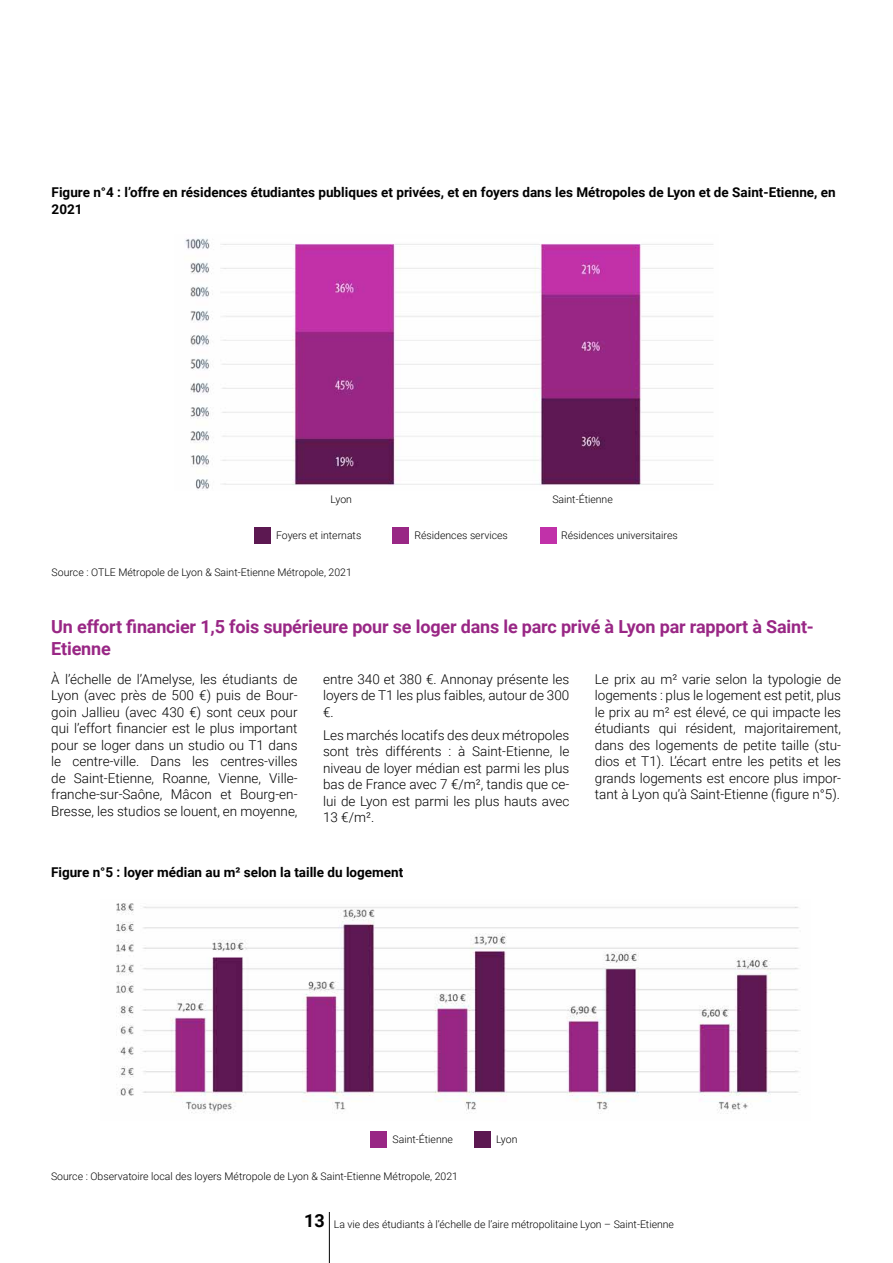
<style>
.page{position:relative;width:893px;height:1263px;background:#fff}
.page>*{position:absolute;margin:0;border:0;box-sizing:border-box;transform-origin:0 0}
.t1{font:700 18px/21.6px "Roboto";letter-spacing:-.01em;color:#992785}
.t2{font:300 13.5px/16.5px "Roboto";color:#000;text-align:justify}
.t3{font:700 13.5px/16.5px "Roboto";color:#000}
.t4{font:300 10.5px "Roboto";color:#000}
.s1{font-weight:700;font-size:18px}
</style>
<div class="page">
<hr style="left:329px;top:1212px;width:1px;height:51px;background:#000">
<img style="left:185px;top:238px;width:528px;height:252px">
<div style="left:254px;top:527px;width:16px;height:16px;background:#5c1851"></div>
<div style="left:392px;top:527px;width:17px;height:16px;background:#992785"></div>
<div style="left:541px;top:527px;width:16px;height:16px;background:#c131a9"></div>
<div style="left:474px;top:1131px;width:16px;height:16px;background:#5c1851"></div>
<div style="left:370px;top:1131px;width:17px;height:16px;background:#992785"></div>
<img style="left:116px;top:903px;width:685px;height:211px">
<p class="t3" style="left:52px;top:184px;width:786px">Figure n°4 : l’offre en résidences étudiantes publiques et privées, et en foyers dans les Métropoles de Lyon et de Saint-Etienne, en<br>2021</p>
<p class="t4" style="left:331px;top:492px;width:23px">Lyon</p>
<p class="t4" style="left:552px;top:492px;width:62px">Saint-Étienne</p>
<p class="t4" style="left:276px;top:528px;width:87px">Foyers et internats</p>
<p class="t4" style="left:414px;top:528px;width:95px">Résidences services</p>
<p class="t4" style="left:561px;top:528px;width:118px">Résidences universitaires</p>
<p class="t4" style="left:52px;top:565px;width:302px">Source : OTLE Métropole de Lyon &amp; Saint-Etienne Métropole, 2021</p>
<h1 class="t1" style="left:51px;top:615px;width:764px">Un effort financier 1,5 fois supérieure pour se loger dans le parc privé à Lyon par rapport à Saint-<br>Etienne</h1>
<p class="t2" style="left:51px;top:670px;width:248px">À l’échelle de l’Amelyse, les étudiants de Lyon (avec près de 500 €) puis de Bour&shy;goin Jallieu (avec 430 €) sont ceux pour qui l’effort financier est le plus important pour se loger dans un studio ou T1 dans le centre-ville. Dans les centres-villes de Saint-Etienne, Roanne, Vienne, Ville&shy;franche-sur-Saône, Mâcon et Bourg-en-Bresse, les studios se louent, en moyenne,</p>
<p class="t2" style="left:323px;top:670px;width:248px">entre 340 et 380 €. Annonay présente les loyers de T1 les plus faibles, autour de 300 €.</p>
<p class="t2" style="left:595px;top:670px;width:248px">Le prix au m² varie selon la typologie de logements : plus le logement est petit, plus le prix au m² est élevé, ce qui impacte les étudiants qui résident, majoritairement, dans des logements de petite taille (stu&shy;dios et T1). L’écart entre les petits et les grands logements est encore plus impor&shy;tant à Lyon qu’à Saint-Etienne (figure n°5).</p>
<p class="t2" style="left:323px;top:726px;width:248px">Les marchés locatifs des deux métropoles sont très différents : à Saint-Etienne, le niveau de loyer médian est parmi les plus bas de France avec 7 €/m², tandis que ce&shy;lui de Lyon est parmi les plus hauts avec 13 €/m².</p>
<p class="t3" style="left:51px;top:863px;width:354px">Figure n°5 : loyer médian au m² selon la taille du logement</p>
<p class="t4" style="left:393px;top:1132px;width:62px">Saint-Étienne</p>
<p class="t4" style="left:496px;top:1132px;width:23px">Lyon</p>
<p class="t4" style="left:51px;top:1168px;width:408px">Source : Observatoire local des loyers Métropole de Lyon &amp; Saint-Etienne Métropole, 2021</p>
<p class="t4" style="left:304px;top:1216px;width:371px"><span class="s1">13</span> La vie des étudiants à l’échelle de l’aire métropolitaine Lyon – Saint-Etienne</p>
</div>
